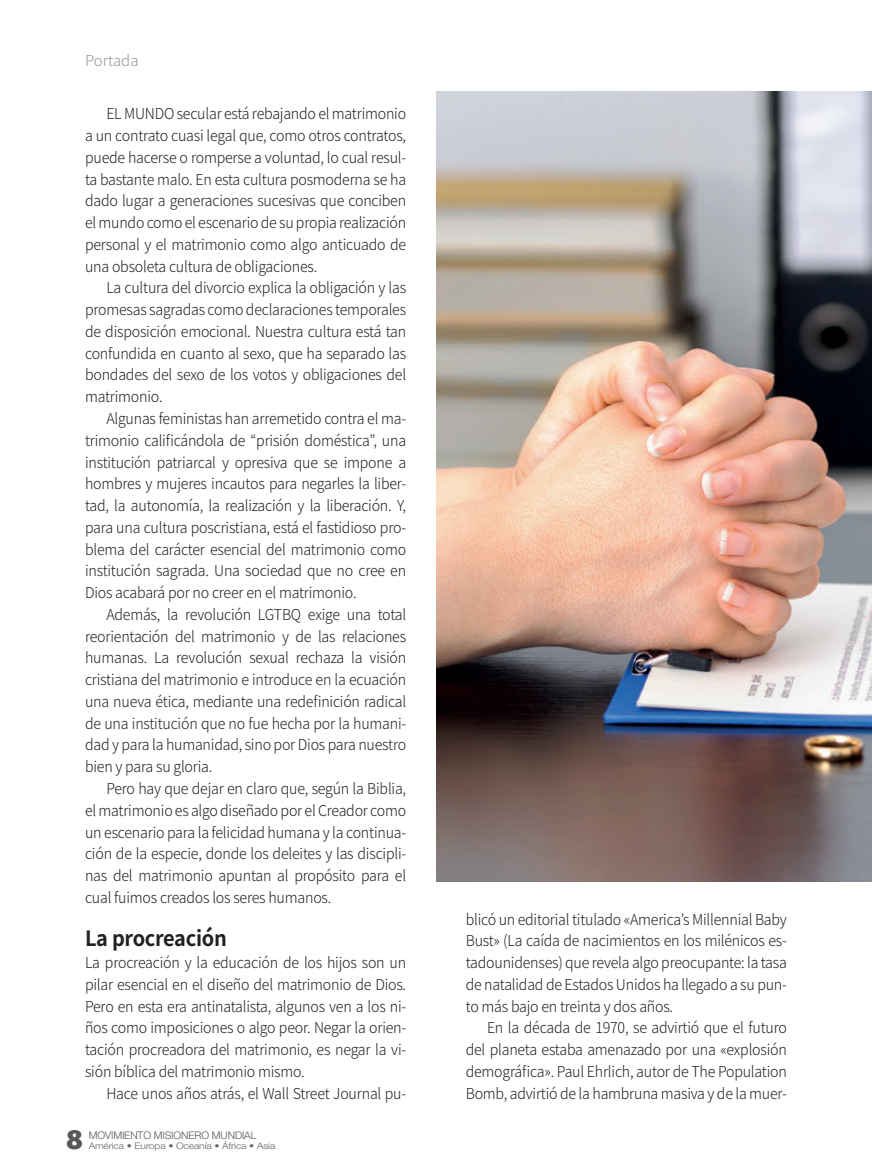
<style>
.page{position:relative;width:872px;height:1170px;background:#fff}
.page>*{position:absolute;margin:0;border:0;box-sizing:border-box;transform-origin:0 0}
.t1{font:900 27px "Fira Sans";color:#57585a}
.INTERTITULO{font:700 21px "Noto Sans JP";letter-spacing:-.015em;color:#231f20;scale:.95 1}
.TEXTO{font:300 15px/21.8px "Noto Sans JP";letter-spacing:-.015em;color:#231f20;text-align:justify;scale:.95 1}
.Cabezales{font:300 15px "Noto Sans JP";color:#939598}
.t2{font:300 10.5px "Helvetica Neue LT Std";letter-spacing:-.01em;color:#57585a}
.t3{font:300 9px "Helvetica Neue LT Std";letter-spacing:-.01em;color:#636366;scale:1.14 1}
</style>
<div class="page">
<img style="left:436px;top:91px;width:436px;height:790px">
<p class="Cabezales" style="left:85px;top:52px;width:55px">Portada</p>
<p class="TEXTO" style="left:85px;top:103px;width:339px;text-indent:21px">EL MUNDO secular está rebajando el matrimonio a un contrato cuasi legal que, como otros contratos, puede hacerse o romperse a voluntad, lo cual resul&shy;ta bastante malo. En esta cultura posmoderna se ha dado lugar a generaciones sucesivas que conciben el mundo como el escenario de su propia realización personal y el matrimonio como algo anticuado de una obsoleta cultura de obligaciones.</p>
<p class="TEXTO" style="left:85px;top:277px;width:339px;text-indent:21px">La cultura del divorcio explica la obligación y las promesas sagradas como declaraciones temporales de disposición emocional. Nuestra cultura está tan confundida en cuanto al sexo, que ha separado las bondades del sexo de los votos y obligaciones del matrimonio.</p>
<p class="TEXTO" style="left:85px;top:408px;width:339px;text-indent:21px">Algunas feministas han arremetido contra el ma&shy;trimonio calificándola de “prisión doméstica”, una institución patriarcal y opresiva que se impone a hombres y mujeres incautos para negarles la liber&shy;tad, la autonomía, la realización y la liberación. Y, para una cultura poscristiana, está el fastidioso pro&shy;blema del carácter esencial del matrimonio como institución sagrada. Una sociedad que no cree en Dios acabará por no creer en el matrimonio.</p>
<p class="TEXTO" style="left:85px;top:603px;width:339px;text-indent:21px">Además, la revolución LGTBQ exige una total reorientación del matrimonio y de las relaciones humanas. La revolución sexual rechaza la visión cristiana del matrimonio e introduce en la ecuación una nueva ética, mediante una redefinición radical de una institución que no fue hecha por la humani&shy;dad y para la humanidad, sino por Dios para nuestro bien y para su gloria.</p>
<p class="TEXTO" style="left:85px;top:777px;width:339px;text-indent:21px">Pero hay que dejar en claro que, según la Biblia, el matrimonio es algo diseñado por el Creador como un escenario para la felicidad humana y la continua&shy;ción de la especie, donde los deleites y las discipli&shy;nas del matrimonio apuntan al propósito para el cual fuimos creados los seres humanos.</p>
<p class="INTERTITULO" style="left:85px;top:926px;width:151px">La procreación</p>
<p class="TEXTO" style="left:85px;top:951px;width:339px">La procreación y la educación de los hijos son un pilar esencial en el diseño del matrimonio de Dios.<br>Pero en esta era antinatalista, algunos ven a los ni&shy;ños como imposiciones o algo peor. Negar la orien&shy;tación procreadora del matrimonio, es negar la vi&shy;sión bíblica del matrimonio mismo.</p>
<p class="TEXTO" style="left:106px;top:1082px;width:317px">Hace unos años atrás, el Wall Street Journal pu-</p>
<h1 class="t1" style="left:66px;top:1115px;width:18px">8</h1>
<p class="t3" style="left:89px;top:1139px;width:165px">América • Europa • Oceanía • África • Asia</p>
<p class="t2" style="left:89px;top:1128px;width:169px">MOVIMIENTO MISIONERO MUNDIAL</p>
<p class="TEXTO" style="left:466px;top:908px;width:339px">blicó un editorial titulado «America’s Millennial Baby Bust» (La caída de nacimientos en los milénicos es&shy;tadounidenses) que revela algo preocupante: la tasa de natalidad de Estados Unidos ha llegado a su pun&shy;to más bajo en treinta y dos años.</p>
<p class="TEXTO" style="left:466px;top:1017px;width:339px;text-indent:21px">En la década de 1970, se advirtió que el futuro del planeta estaba amenazado por una «explosión demográfica». Paul Ehrlich, autor de The Population Bomb, advirtió de la hambruna masiva y de la muer-</p>
</div>
